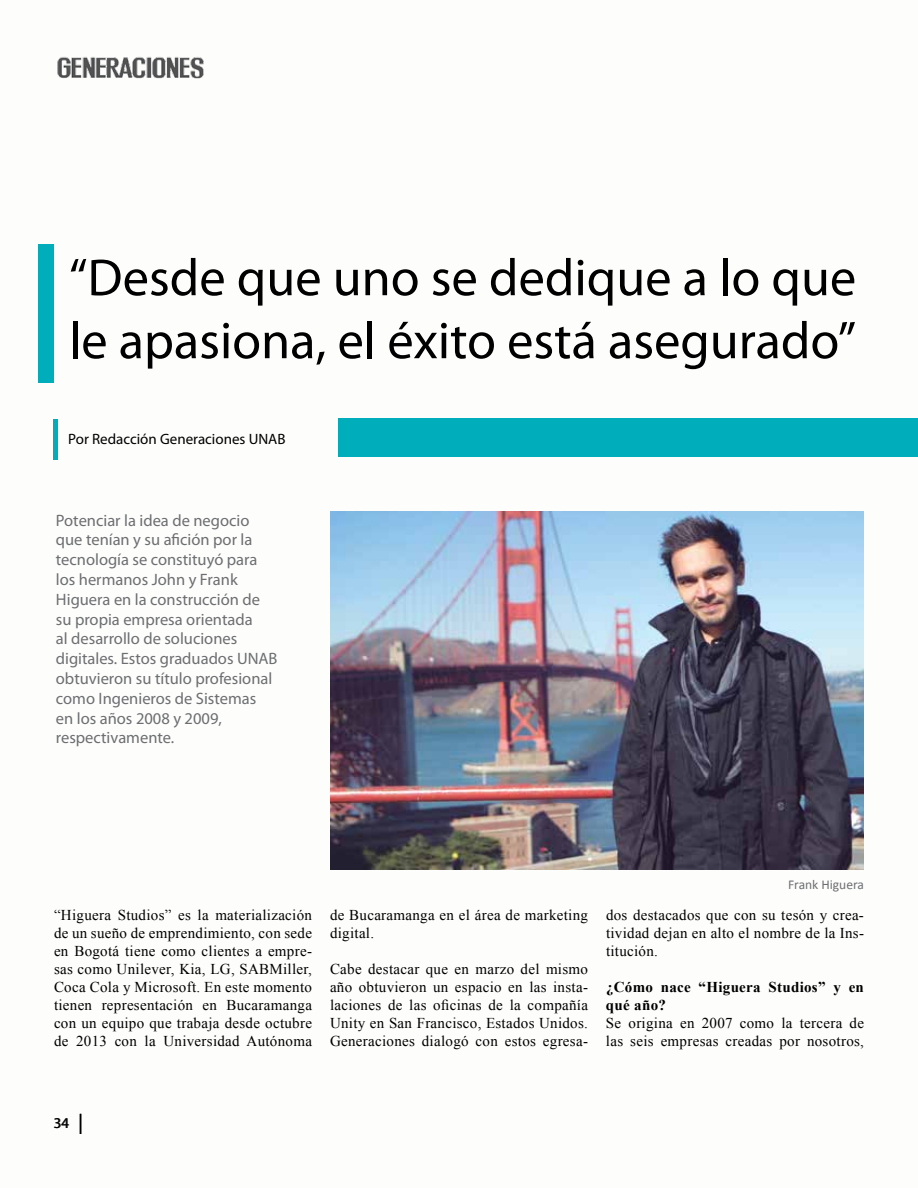
<style>
.page{position:relative;width:918px;height:1188px;background:#fdfdfb}
.page>*{position:absolute;margin:0;border:0;box-sizing:border-box;transform-origin:0 0}
.t1{font:52.5px/63px "Myriad Pro";color:#000}
.t2{font:16.5px/19.8px "Myriad Pro";color:#6d6e71}
.t3{font:15px/18px "Times New Roman";letter-spacing:.02em;color:#000;text-align:justify}
.t4{font:700 15px/18px "Times New Roman";letter-spacing:.02em;color:#000}
.t5{font:15px "Myriad Pro";color:#000}
.t6{font:13.5px "Calibri";color:#6d6e71}
</style>
<div class="page">
<img style="left:330px;top:511px;width:534px;height:359px">
<svg style="left:80px;top:1114px;width:1px;height:20px"></svg>
<div style="left:38px;top:244px;width:16px;height:139px;background:#00adba"></div>
<div style="left:338px;top:419px;width:580px;height:38px;background:#00adba"></div>
<hr style="left:54px;top:419px;width:4px;height:40px;background:#00adba">
<h1 class="t1" style="left:69px;top:245px;width:789px">“Desde que uno se dedique a lo que le apasiona, el éxito está asegurado”</h1>
<p class="t5" style="left:68px;top:430px;width:219px">Por Redacción Generaciones UNAB</p>
<p class="t2" style="left:56px;top:510px;width:223px">Potenciar la idea de negocio que tenían y su afición por la tecnología se constituyó para los hermanos John y Frank<br>Higuera en la construcción de su propia empresa orientada<br>al desarrollo de soluciones digitales. Estos graduados UNAB obtuvieron su título profesional como Ingenieros de Sistemas en los años 2008 y 2009, respectivamente.</p>
<p class="t3" style="left:54px;top:906px;width:260px">“Higuera Studios” es la materialización de un sueño de emprendimiento, con sede en Bogotá tiene como clientes a empre&shy;sas como Unilever, Kia, LG, SABMiller, Coca Cola y Microsoft. En este momento tienen representación en Bucaramanga con un equipo que trabaja desde octubre de 2013 con la Universidad Autónoma</p>
<p class="t3" style="left:330px;top:906px;width:260px">de Bucaramanga en el área de marketing digital.</p>
<p class="t3" style="left:330px;top:960px;width:260px">Cabe destacar que en marzo del mismo año obtuvieron un espacio en las insta&shy;laciones de las oficinas de la compañía Unity en San Francisco, Estados Unidos.<br>Generaciones dialogó con estos egresa-</p>
<p class="t6" style="left:788px;top:876px;width:77px">Frank Higuera</p>
<p class="t3" style="left:606px;top:906px;width:260px">dos destacados que con su tesón y crea&shy;tividad dejan en alto el nombre de la Ins&shy;titución.</p>
<p class="t4" style="left:606px;top:978px;width:260px">¿Cómo nace “Higuera Studios” y en qué año?</p>
<p class="t3" style="left:606px;top:1014px;width:260px">Se origina en 2007 como la tercera de las seis empresas creadas por nosotros,</p>
<p class="t5" style="left:54px;top:1114px;width:17px">34</p>
</div>
